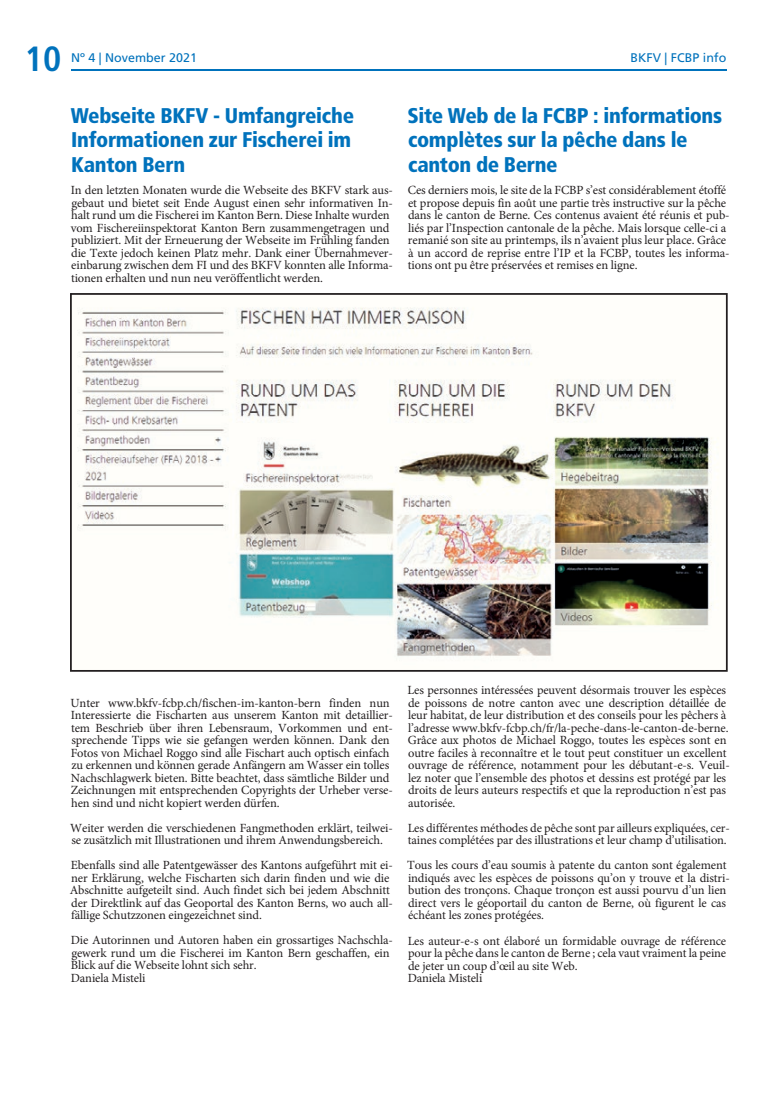
<style>
.page{position:relative;width:780px;height:1099px;background:#fff}
.page>*{position:absolute;margin:0;border:0;box-sizing:border-box;transform-origin:0 0}
.t1{font:700 condensed 35px "Frutiger LT Std";color:#0072bc}
.t2{font:900 condensed 21.25px/24.2px "Frutiger LT Std";letter-spacing:-.015em;color:#0072bc}
.t3{font:12.5px/12.5px "Minion Pro";letter-spacing:-.01em;color:#231f20}
.t4{font:12.5px "Frutiger LT Std";color:#0072bc}
</style>
<div class="page">
<hr style="left:71px;top:69px;width:655px;height:2px;background:#0072bc">
<img style="left:70px;top:293px;width:657px;height:378px">
<h1 class="t1" style="left:25px;top:38px;width:38px">10</h1>
<p class="t4" style="left:71px;top:50px;width:127px">Nº 4 | November 2021</p>
<p class="t4" style="left:630px;top:50px;width:97px">BKFV | FCBP info</p>
<h2 class="t2" style="left:71px;top:103px;width:285px">Webseite BKFV - Umfangreiche<br>Informationen zur Fischerei im<br>Kanton Bern</h2>
<p class="t3" style="left:71px;top:184px;width:324px">In den letzten Monaten wurde die Webseite des BKFV stark aus&shy;gebaut und bietet seit Ende August einen sehr informativen In&shy;halt rund um die Fischerei im Kanton Bern. Diese Inhalte wurden vom Fischereiinspektorat Kanton Bern zusammengetragen und publiziert. Mit der Erneuerung der Webseite im Frühling fanden die Texte jedoch keinen Platz mehr. Dank einer Übernahmever&shy;einbarung zwischen dem FI und des BKFV konnten alle Informa&shy;tionen erhalten und nun neu veröffentlicht werden.</p>
<h2 class="t2" style="left:407px;top:104px;width:316px">Site Web de la FCBP : informations complètes sur la pêche dans le canton de Berne</h2>
<p class="t3" style="left:408px;top:184px;width:323px">Ces derniers mois, le site de la FCBP s’est considérablement étoffé et propose depuis fin août une partie très instructive sur la pêche dans le canton de Berne. Ces contenus avaient été réunis et pub&shy;liés par l’Inspection cantonale de la pêche. Mais lorsque celle-ci a remanié son site au printemps, ils n’avaient plus leur place. Grâce à un accord de reprise entre l’IP et la FCBP, toutes les informa&shy;tions ont pu être préservées et remises en ligne.</p>
<p class="t3" style="left:71px;top:696px;width:324px">Unter www.bkfv-fcbp.ch/fischen-im-kanton-bern finden nun Interessierte die Fischarten aus unserem Kanton mit detaillier&shy;tem Beschrieb über ihren Lebensraum, Vorkommen und ent&shy;sprechende Tipps wie sie gefangen werden können. Dank den Fotos von Michael Roggo sind alle Fischart auch optisch einfach zu erkennen und können gerade Anfängern am Wasser ein tolles Nachschlagwerk bieten. Bitte beachtet, dass sämtliche Bilder und Zeichnungen mit entsprechenden Copyrights der Urheber verse&shy;hen sind und nicht kopiert werden dürfen.</p>
<p class="t3" style="left:70px;top:821px;width:324px">Weiter werden die verschiedenen Fangmethoden erklärt, teilwei&shy;se zusätzlich mit Illustrationen und ihrem Anwendungsbereich.</p>
<p class="t3" style="left:70px;top:859px;width:325px">Ebenfalls sind alle Patentgewässer des Kantons aufgeführt mit ei&shy;ner Erklärung, welche Fischarten sich darin finden und wie die Abschnitte aufgeteilt sind. Auch findet sich bei jedem Abschnitt der Direktlink auf das Geoportal des Kanton Berns, wo auch all&shy;fällige Schutzzonen eingezeichnet sind.</p>
<p class="t3" style="left:71px;top:934px;width:323px">Die Autorinnen und Autoren haben ein grossartiges Nachschla&shy;gewerk rund um die Fischerei im Kanton Bern geschaffen, ein Blick auf die Webseite lohnt sich sehr.<br>Daniela Misteli</p>
<p class="t3" style="left:407px;top:684px;width:323px">Les personnes intéressées peuvent désormais trouver les espèces de poissons de notre canton avec une description détaillée de leur habitat, de leur distribution et des conseils pour les pêchers à l’adresse www.bkfv-fcbp.ch/fr/la-peche-dans-le-canton-de-berne.<br>Grâce aux photos de Michael Roggo, toutes les espèces sont en outre faciles à reconnaître et le tout peut constituer un excellent ouvrage de référence, notamment pour les débutant-e-s. Veuil&shy;lez noter que l’ensemble des photos et dessins est protégé par les droits de leurs auteurs respectifs et que la reproduction n’est pas autorisée.</p>
<p class="t3" style="left:407px;top:821px;width:323px">Les différentes méthodes de pêche sont par ailleurs expliquées, cer&shy;taines complétées par des illustrations et leur champ d’utilisation.</p>
<p class="t3" style="left:407px;top:859px;width:324px">Tous les cours d’eau soumis à patente du canton sont également indiqués avec les espèces de poissons qu’on y trouve et la distri&shy;bution des tronçons. Chaque tronçon est aussi pourvu d’un lien direct vers le géoportail du canton de Berne, où figurent le cas échéant les zones protégées.</p>
<p class="t3" style="left:407px;top:934px;width:320px">Les auteur-e-s ont élaboré un formidable ouvrage de référence pour la pêche dans le canton de Berne ; cela vaut vraiment la peine de jeter un coup d’œil au site Web.<br>Daniela Misteli</p>
</div>
